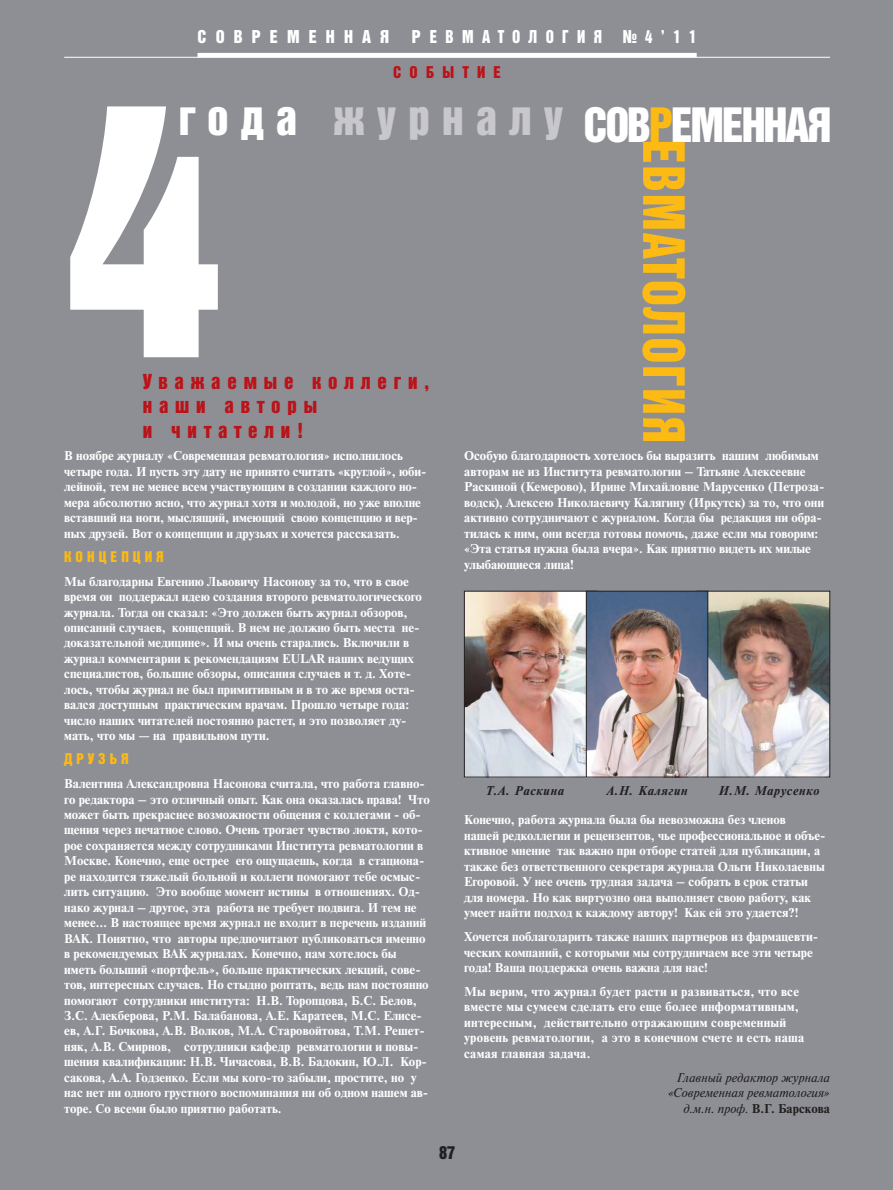
<style>
.page{position:relative;width:893px;height:1190px;background:#fff}
.page>*{position:absolute;margin:0;border:0;box-sizing:border-box;transform-origin:0 0}
.t1{font:354.6px "Bastion Kontrast";color:#fff}
.t2{font:57.9px "Bastion Kontrast";letter-spacing:.035em;color:#fdba12;scale:.92 1}
.t3{font:48.15px "Bastion Kontrast";letter-spacing:-.045em;color:#fff}
.t4{font:48px "Bastion Kontrast";letter-spacing:.25em;color:#c8c7cb}
.t5{font:21px/24.3px "Bastion Kontrast";letter-spacing:.325em;color:#ba1319}
.t6{font:18px "Bastion Kontrast";letter-spacing:.505em;color:#fff}
.t7{font:18px "Bastion Kontrast";color:#231f20}
.t8{font:16.5px "Bastion Kontrast";letter-spacing:.495em;color:#ba1319}
.t9{font:15px "Bastion Kontrast";letter-spacing:.27em;color:#fdba12}
.t10{font:700 12.75px/15.5px "Newton C";color:#fff}
.t11{font:700 12.75px/15.5px "Newton C";letter-spacing:.02em;color:#fff}
.t12{font:italic 12.75px/15.5px "Newton C";color:#231f20;text-align:right}
.t13{font:italic 700 12.75px "Newton C";letter-spacing:.05em;color:#231f20}
.s1{color:#fff}
.s2{font-size:48.15px;color:#fff}
.s3{color:#fdba12}
.s4{font-weight:700;font-style:normal}
</style>
<div class="page">
<div style="left:0;top:0;width:892px;height:1190px;background:#8e8f95"></div>
<hr style="left:64px;top:57px;width:766px;height:1px;background:#fff">
<hr style="left:197px;top:53px;width:499px;height:4px;background:#fff">
<img style="left:466px;top:593px;width:120px;height:182px">
<div style="left:464px;top:591px;width:133px;height:186px;border:1px solid #231f20"></div>
<img style="left:708px;top:593px;width:120px;height:182px">
<div style="left:696px;top:591px;width:134px;height:186px;border:1px solid #231f20"></div>
<img style="left:588px;top:593px;width:118px;height:182px">
<div style="left:586px;top:591px;width:122px;height:186px;border:1px solid #231f20"></div>
<h3 class="t6" style="left:197px;top:30px;width:193px">СОВPEМЕННАЯ</h3>
<h3 class="t6" style="left:412px;top:30px;width:286px">РЕВМАТОЛОГИЯ №4’11</h3>
<p class="t8" style="left:393px;top:66px;width:109px">СОБЫТИЕ</p>
<h1 class="t1" style="left:64px;top:103px;width:161px">4</h1>
<h3 class="t5" style="left:143px;top:370px;width:288px">Уважаемые коллеги, наши авторы<br>и читатели!</h3>
<h3 class="t4" style="left:179px;top:101px;width:474px"><span class="s1">года</span> журналу <span class="s2">СОВ</span></h3>
<h2 class="t2" style="left:684px;top:140px;width:331px;rotate:90deg">ЕВМАТОЛОГИЯ</h2>
<h3 class="t3" style="left:649px;top:107px;width:184px"><span class="s3">P</span>EМЕННАЯ</h3>
<p class="t10" style="left:64px;top:449px;width:364px">В ноябре журналу «Современная ревматология» исполнилось четыре года. И пусть эту дату не принято считать «круглой», юби&shy;лейной, тем не менее всем участвующим в создании каждого но&shy;мера абсолютно ясно, что журнал хотя и молодой, но уже вполне вставший на ноги, мыслящий, имеющий свою концепцию и вер&shy;ных друзей. Вот о концепции и друзьях и хочется рассказать.</p>
<p class="t9" style="left:64px;top:551px;width:101px">КОНЦЕПЦИЯ</p>
<p class="t10" style="left:64px;top:574px;width:359px">Мы благодарны Евгению Львовичу Насонову за то, что в свое время он поддержал идею создания второго ревматологического журнала. Тогда он сказал: «Это должен быть журнал обзоров, описаний случаев, концепций. В нем не должно быть места не&shy;доказательной медицине». И мы очень старались. Включили в журнал комментарии к рекомендациям EULAR наших ведущих специалистов, большие обзоры, описания случаев и т. д. Хоте&shy;лось, чтобы журнал не был примитивным и в то же время оста&shy;вался доступным практическим врачам. Прошло четыре года: число наших читателей постоянно растет, и это позволяет ду&shy;мать, что мы — на правильном пути.</p>
<p class="t9" style="left:64px;top:753px;width:66px">ДРУЗЬЯ</p>
<p class="t10" style="left:64px;top:777px;width:367px">Валентина Александровна Насонова считала, что работа главно&shy;го редактора – это отличный опыт. Как она оказалась права! Что может быть прекраснее возможности общения с коллегами - об&shy;щения через печатное слово. Очень трогает чувство локтя, кото&shy;рое сохраняется между сотрудниками Института ревматологии в Москве. Конечно, еще острее его ощущаешь, когда в стациона&shy;ре находится тяжелый больной и коллеги помогают тебе осмыс&shy;лить ситуацию. Это вообще момент истины в отношениях. Од&shy;нако журнал – другое, эта работа не требует подвига. И тем не менее… В настоящее время журнал не входит в перечень изданий ВАК. Понятно, что авторы предпочитают публиковаться именно в рекомендуемых ВАК журналах. Конечно, нам хотелось бы иметь больший «портфель», больше практических лекций, сове&shy;тов, интересных случаев. Но стыдно роптать, ведь нам постоянно помогают сотрудники института: Н.В. Торопцова, Б.С. Белов, З.С. Алекберова, Р.М. Балабанова, А.Е. Каратеев, М.С. Елисе&shy;ев, А.Г. Бочкова, А.В. Волков, М.А. Старовойтова, Т.М. Решет&shy;няк, А.В. Смирнов, сотрудники кафедр ревматологии и повы&shy;шения квалификации: Н.В. Чичасова, В.В. Бадокин, Ю.Л. Кор&shy;сакова, А.А. Годзенко. Если мы кого-то забыли, простите, но у нас нет ни одного грустного воспоминания ни об одном нашем ав&shy;торе. Со всеми было приятно работать.</p>
<p class="t10" style="left:464px;top:449px;width:362px">Особую благодарность хотелось бы выразить нашим любимым авторам не из Института ревматологии – Татьяне Алексеевне Раскиной (Кемерово), Ирине Михайловне Марусенко (Петроза&shy;водск), Алексею Николаевичу Калягину (Иркутск) за то, что они активно сотрудничают с журналом. Когда бы редакция ни обра&shy;тилась к ним, они всегда готовы помочь, даже если мы говорим: «Эта статья нужна была вчера». Как приятно видеть их милые улыбающиеся лица!</p>
<p class="t13" style="left:486px;top:786px;width:80px">Т.А. Раскина</p>
<p class="t13" style="left:606px;top:786px;width:83px">А.Н. Калягин</p>
<p class="t13" style="left:718px;top:786px;width:102px">И.М. Марусенко</p>
<p class="t10" style="left:464px;top:813px;width:363px">Конечно, работа журнала была бы невозможна без членов<br>нашей редколлегии и рецензентов, чье профессиональное и объе&shy;ктивное мнение так важно при отборе статей для публикации, а также без ответственного секретаря журнала Ольги Николаевны Егоровой. У нее очень трудная задача – собрать в срок статьи для номера. Но как виртуозно она выполняет свою работу, как умеет найти подход к каждому автору! Как ей это удается?!</p>
<p class="t10" style="left:464px;top:930px;width:355px">Хочется поблагодарить также наших партнеров из фармацевти&shy;ческих компаний, с которыми мы сотрудничаем все эти четыре года! Ваша поддержка очень важна для нас!</p>
<p class="t11" style="left:464px;top:984px;width:342px">Мы верим, что журнал будет расти и развиваться, что все вместе мы сумеем сделать его еще более информативным, интересным, действительно отражающим современный уровень ревматологии, а это в конечном счете и есть наша самая главная задача.</p>
<p class="t12" style="left:668px;top:1071px;width:163px">Главный редактор журнала «Современная ревматология» д.м.н. проф. <span class="s4">В.Г. Барскова</span></p>
<h3 class="t7" style="left:439px;top:1145px;width:18px">87</h3>
</div>
